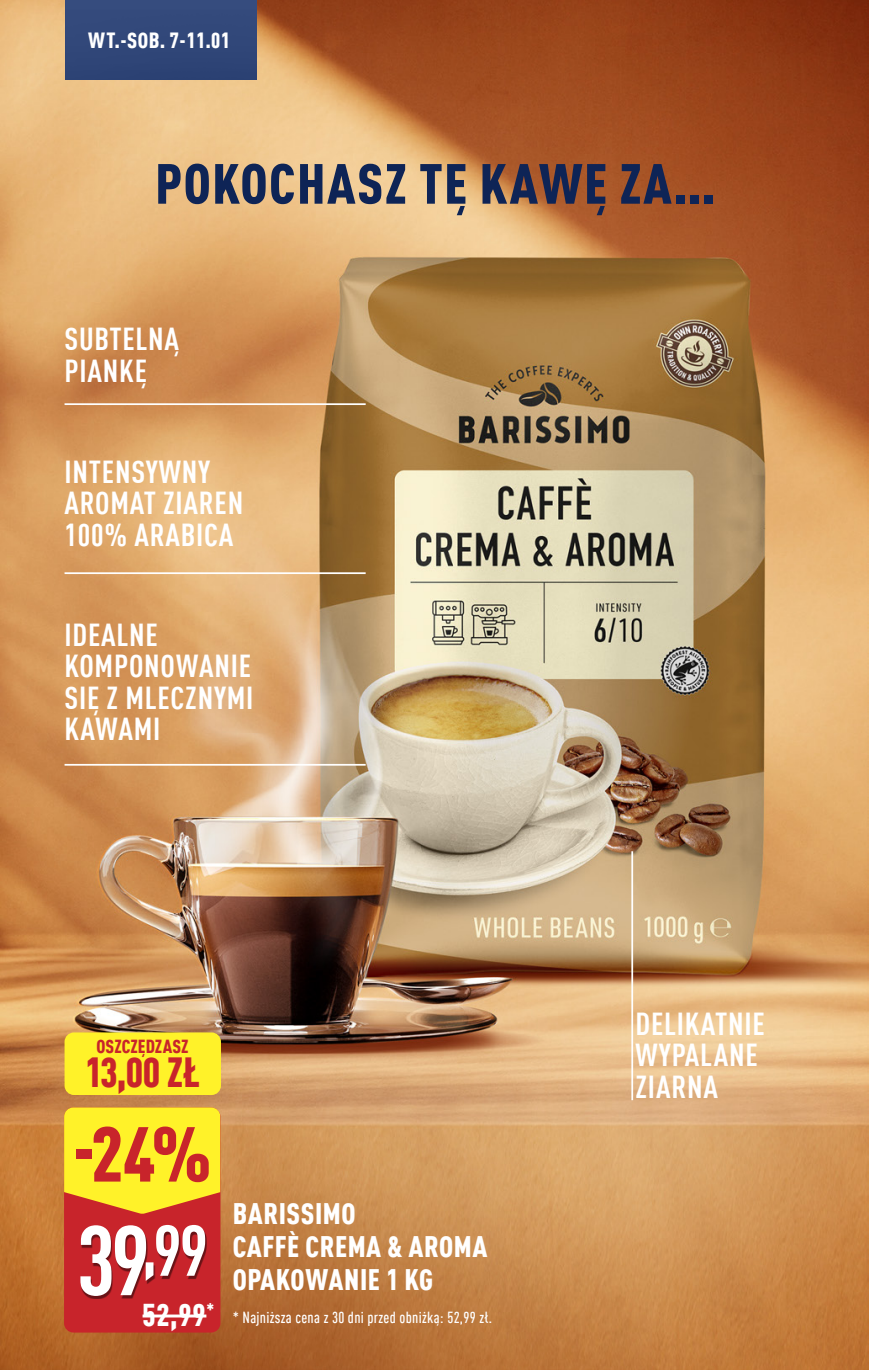
<style>
.page{position:relative;width:869px;height:1370px;background:#fff}
.page>*{position:absolute;margin:0;border:0;box-sizing:border-box;transform-origin:0 0}
.t1{font:700 condensed 96.95px "DIN Pro";color:#fff}
.t2{font:900 condensed 76.48px "DIN Pro";color:#c8242b}
.t3{font:900 condensed 55.65px "DIN Pro";letter-spacing:.025em;color:#0e2456}
.t4{font:900 condensed 41.12px "DIN Pro";color:#c8242b}
.t5{font:700 condensed 31.15px/31.5px "DIN Pro";letter-spacing:.025em;color:#fff}
.t6{font:900 condensed 30.8px "DIN Pro";color:#fff}
.t7{font:900 condensed 29.05px/33.2px "DIN Pro";letter-spacing:.02em;color:#fff}
.t8{font:900 condensed 21.53px "DIN Pro";letter-spacing:.025em;color:#fff}
.t9{font:900 condensed 18.55px "DIN Pro";letter-spacing:.005em;color:#c8242b}
.t10{font:500 condensed 15.75px "DIN Pro";letter-spacing:.02em;color:#fff}
</style>
<div class="page">
<img style="left:0;top:0;width:868px;height:1369px">
<div style="left:65px;top:0;width:192px;height:79px;background:#314779"></div>
<div style="left:64px;top:1032px;width:157px;height:62px;background:#fff229;border-radius:9px"></div>
<hr style="left:64px;top:403px;width:301px;height:2px;background:#fff">
<hr style="left:64px;top:572px;width:301px;height:2px;background:#fff">
<hr style="left:64px;top:763px;width:301px;height:2px;background:#fff">
<hr style="left:631px;top:851px;width:1px;height:249px;background:#fff">
<div style="left:64px;top:1107px;width:156px;height:225px;background:#c8242b;border-radius:9px"></div>
<svg style="left:64px;top:1107px;width:156px;height:106px;background:#f9dd29"></svg>
<div style="left:82px;top:1227px;width:124px;height:71px;background:#231f20;opacity:.55"></div>
<hr style="left:142px;top:1314px;width:64px;height:3px;background:#fff">
<p class="t8" style="left:88px;top:24px;width:143px">WT.-SOB. 7-11.01</p>
<h3 class="t3" style="left:155px;top:142px;width:561px">POKOCHASZ TĘ KAWĘ ZA...</h3>
<p class="t5" style="left:64px;top:321px;width:116px">SUBTELNĄ<br>PIANKĘ</p>
<p class="t5" style="left:64px;top:453px;width:180px">INTENSYWNY<br>AROMAT ZIAREN<br>100% ARABICA</p>
<p class="t5" style="left:64px;top:616px;width:190px">IDEALNE<br>KOMPONOWANIE<br>SIĘ Z MLECZNYMI<br>KAWAMI</p>
<p class="t9" style="left:96px;top:1031px;width:93px">OSZCZĘDZASZ</p>
<h3 class="t4" style="left:85px;top:1040px;width:116px">13,00 ZŁ</h3>
<h2 class="t2" style="left:73px;top:1096px;width:141px">-24%</h2>
<h1 class="t1" style="left:76px;top:1189px;width:133px">39<sup>,</sup><sup>99</sup></h1>
<p class="t6" style="left:142px;top:1291px;width:73px">52,99<sup>*</sup></p>
<p class="t7" style="left:233px;top:1193px;width:256px">BARISSIMO<br>CAFFÈ CREMA &amp; AROMA<br>OPAKOWANIE 1 KG</p>
<p class="t10" style="left:233px;top:1306px;width:261px">* Najniższa cena z 30 dni przed obniżką: 52,99 zł.</p>
<p class="t5" style="left:635px;top:1005px;width:130px">DELIKATNIE<br>WYPALANE<br>ZIARNA</p>
</div>
